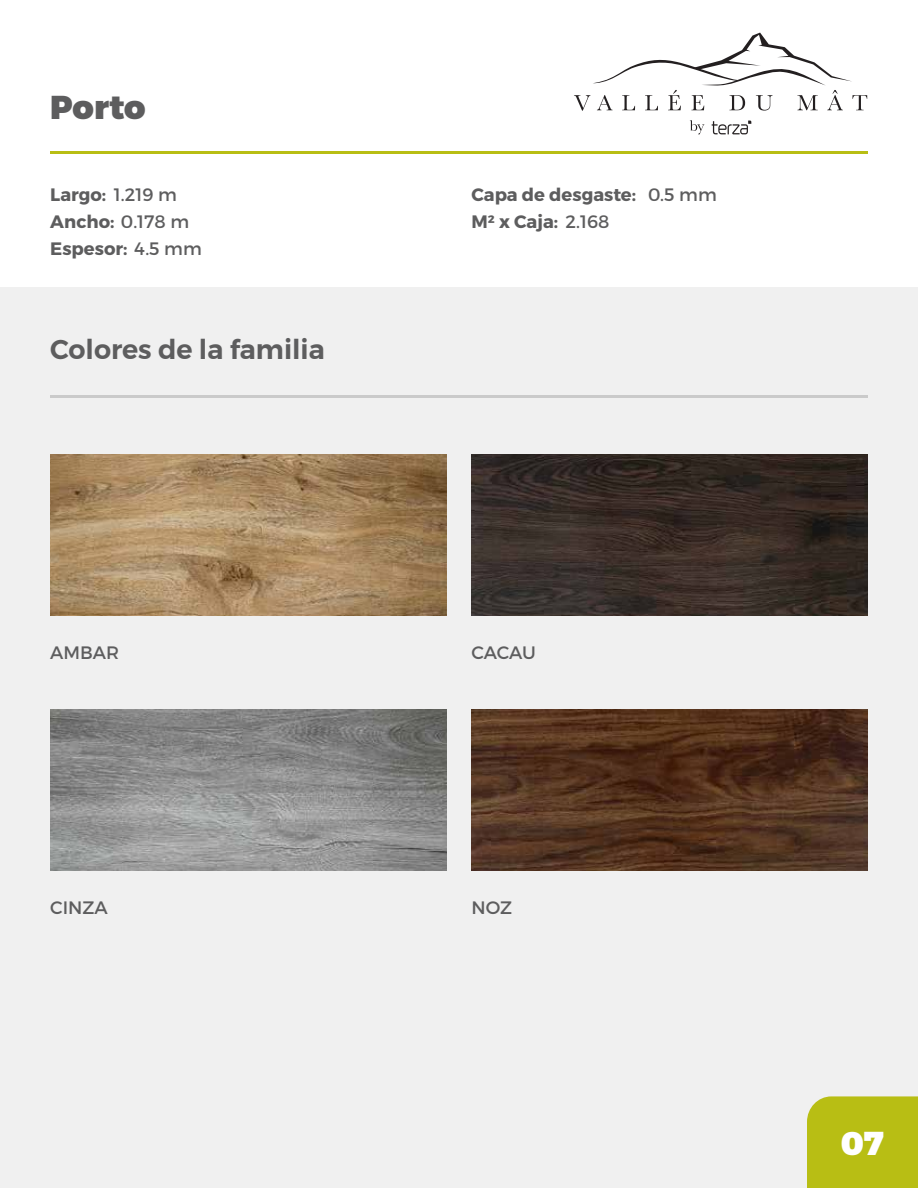
<style>
.page{position:relative;width:918px;height:1188px;background:#fff}
.page>*{position:absolute;margin:0;border:0;box-sizing:border-box;transform-origin:0 0}
.t1{font:900 33px "Montserrat";letter-spacing:-.005em;color:#5d5d5e}
.t2{font:900 33px "Montserrat";color:#fff}
.t3{font:600 27px "Montserrat";color:#5d5d5e}
.t4{font:700 18px/27px "Montserrat";color:#5d5d5e}
.t5{font:18px "Montserrat";color:#5d5d5e}
.s1{font-weight:400}
</style>
<div class="page">
<div style="left:0;top:287px;width:918px;height:901px;background:#f0f0f0"></div>
<div style="left:807px;top:1096px;width:111px;height:92px;background:#b8be14"></div>
<hr style="left:50px;top:151px;width:818px;height:3px;background:#b8be14">
<hr style="left:50px;top:395px;width:818px;height:2px;background:#cacaca">
<svg style="left:690px;top:120px;width:14px;height:15px"></svg>
<svg style="left:712px;top:121px;width:39px;height:13px"></svg>
<svg style="left:574px;top:33px;width:293px;height:78px"></svg>
<img style="left:50px;top:454px;width:396px;height:161px">
<img style="left:472px;top:454px;width:396px;height:161px">
<img style="left:50px;top:709px;width:396px;height:161px">
<img style="left:472px;top:709px;width:396px;height:161px">
<h1 class="t1" style="left:50px;top:80px;width:97px">Porto</h1>
<p class="t4" style="left:50px;top:181px;width:153px">Largo: <span class="s1">1.219 m<br></span>Ancho: <span class="s1">0.178 m<br></span>Espesor: <span class="s1">4.5 mm</span></p>
<h2 class="t3" style="left:50px;top:328px;width:276px">Colores de la familia</h2>
<p class="t5" style="left:50px;top:641px;width:70px">AMBAR</p>
<p class="t5" style="left:50px;top:896px;width:59px">CINZA</p>
<p class="t4" style="left:472px;top:181px;width:247px">Capa de desgaste: <span class="s1">0.5 mm<br></span>M2 x Caja: <span class="s1">2.168</span></p>
<p class="t5" style="left:472px;top:641px;width:66px">CACAU</p>
<p class="t5" style="left:472px;top:896px;width:42px">NOZ</p>
<h1 class="t2" style="left:841px;top:1116px;width:44px">07</h1>
</div>
